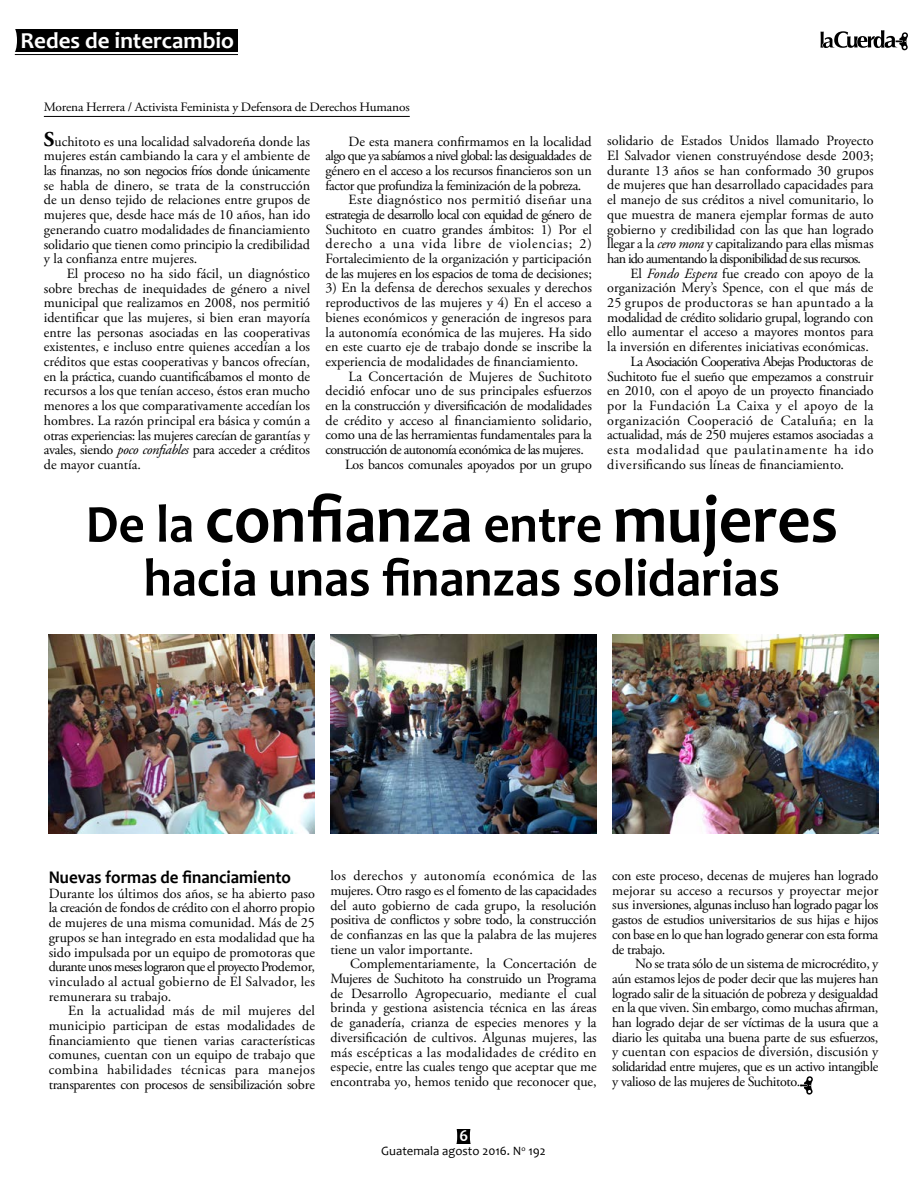
<style>
.page{position:relative;width:918px;height:1188px;background:#fff}
.page>*{position:absolute;margin:0;border:0;box-sizing:border-box;transform-origin:0 0}
.t1{font:700 68.85px "Candara";color:#000;scale:.95 1}
.t2{font:700 53.85px "Candara";color:#000;scale:.95 1}
.t3{font:700 22.95px "Candara";color:#fff}
.t4{font:700 17.85px "Candara";color:#000;scale:.95 1}
.t5{font:700 16.65px "Candara";color:#fff}
.t6{font:14.1px/14.7px "Adobe Garamond Pro";color:#000;text-align:justify}
.t7{font:14.1px "Adobe Garamond Pro";letter-spacing:-.025em;color:#000}
.t8{font:14.1px "Adobe Garamond Pro";letter-spacing:-.05em;color:#000}
.t9{font:14.1px "Adobe Garamond Pro";letter-spacing:.025em;color:#000}
.t10{font:14.1px "Adobe Garamond Pro";letter-spacing:.05em;color:#000}
.t11{font:14.1px "Adobe Garamond Pro";letter-spacing:-.055em;color:#000}
.t12{font:14.1px "Adobe Garamond Pro";letter-spacing:-.035em;color:#000}
.t13{font:12.75px "Adobe Garamond Pro";letter-spacing:-.01em;color:#000;scale:1.04 1}
.t14{font:12.75px "Candara";color:#000}
.s1{font-weight:700;font-size:21.15px}
.s2{font-style:italic}
.s3{font-size:53.85px}
</style>
<div class="page">
<div style="left:14px;top:29px;width:224px;height:23px;background:#000"></div>
<div style="left:10px;top:28px;width:7px;height:25px;background:#fff;border-radius:50%"></div>
<hr style="left:15px;top:54px;width:223px;height:1px;background:#000">
<svg style="left:821px;top:30px;width:87px;height:21px"></svg>
<div style="left:457px;top:1129px;width:14px;height:14px;background:#000"></div>
<svg style="left:470px;top:1129px;width:1px;height:15px"></svg>
<hr style="left:44px;top:116px;width:366px;height:1px;background:#000">
<svg style="left:800px;top:1076px;width:13px;height:19px"></svg>
<img style="left:49px;top:634px;width:265px;height:199px">
<img style="left:330px;top:634px;width:266px;height:199px">
<img style="left:612px;top:634px;width:266px;height:200px">
<h3 class="t3" style="left:21px;top:26px;width:215px">Redes de intercambio</h3>
<p class="t13" style="left:44px;top:99px;width:353px">Morena Herrera / Activista Feminista y Defensora de Derechos Humanos</p>
<p class="t6" style="left:44px;top:134px;width:268px"><span class="s1">S</span>uchitoto es una localidad salvadoreña donde las mujeres están cambiando la cara y el ambiente de las finanzas, no son negocios fríos donde únicamente se habla de dinero, se trata de la construcción de un denso tejido de relaciones entre grupos de mujeres que, desde hace más de 10 años, han ido generando cuatro modalidades de financiamiento solidario que tienen como principio la credibilidad y la confianza entre mujeres.</p>
<p class="t6" style="left:44px;top:267px;width:268px;text-indent:23px">El proceso no ha sido fácil, un diagnóstico sobre brechas de inequidades de género a nivel municipal que realizamos en 2008, nos permitió identificar que las mujeres, si bien eran mayoría entre las personas asociadas en las cooperativas existentes, e incluso entre quienes accedían a los créditos que estas cooperativas y bancos ofrecían, en la práctica, cuando cuantificábamos el monto de recursos a los que tenían acceso, éstos eran mucho menores a los que comparativamente accedían los hombres. La razón principal era básica y común a otras experiencias: las mujeres carecían de garantías y avales, siendo <span class="s2">poco confiables</span> para acceder a créditos de mayor cuantía.</p>
<p class="t6" style="left:349px;top:134px;width:245px">De esta manera confirmamos en la localidad</p>
<p class="t8" style="left:326px;top:147px;width:268px">algo que ya sabíamos a nivel global: las desigualdades de</p>
<p class="t7" style="left:326px;top:162px;width:268px">género en el acceso a los recursos financieros son un</p>
<p class="t12" style="left:326px;top:177px;width:257px">factor que profundiza la feminización de la pobreza.</p>
<p class="t9" style="left:349px;top:191px;width:245px">Este diagnóstico nos permitió diseñar una</p>
<p class="t8" style="left:326px;top:206px;width:268px">estrategia de desarrollo local con equidad de género de</p>
<p class="t6" style="left:326px;top:222px;width:268px">Suchitoto en cuatro grandes ámbitos: 1) Por el</p>
<p class="t10" style="left:326px;top:235px;width:268px">derecho a una vida libre de violencias; 2)</p>
<p class="t6" style="left:326px;top:252px;width:268px">Fortalecimiento de la organización y participación</p>
<p class="t7" style="left:326px;top:265px;width:268px">de las mujeres en los espacios de toma de decisiones;</p>
<p class="t6" style="left:326px;top:281px;width:268px">3) En la defensa de derechos sexuales y derechos</p>
<p class="t6" style="left:326px;top:296px;width:268px">reproductivos de las mujeres y 4) En el acceso a</p>
<p class="t6" style="left:326px;top:311px;width:268px">bienes económicos y generación de ingresos para</p>
<p class="t6" style="left:326px;top:325px;width:268px">la autonomía económica de las mujeres. Ha sido</p>
<p class="t6" style="left:326px;top:340px;width:268px">en este cuarto eje de trabajo donde se inscribe la</p>
<p class="t6" style="left:326px;top:355px;width:254px">experiencia de modalidades de financiamiento.</p>
<p class="t6" style="left:349px;top:369px;width:245px">La Concertación de Mujeres de Suchitoto</p>
<p class="t6" style="left:326px;top:384px;width:268px">decidió enfocar uno de sus principales esfuerzos</p>
<p class="t7" style="left:326px;top:397px;width:268px">en la construcción y diversificación de modalidades</p>
<p class="t6" style="left:326px;top:413px;width:268px">de crédito y acceso al financiamiento solidario,</p>
<p class="t7" style="left:326px;top:427px;width:268px">como una de las herramientas fundamentales para la</p>
<p class="t8" style="left:326px;top:441px;width:260px">construcción de autonomía económica de las mujeres.</p>
<p class="t7" style="left:345px;top:456px;width:248px">Los bancos comunales apoyados por un grupo</p>
<p class="t6" style="left:607px;top:134px;width:268px">solidario de Estados Unidos llamado Proyecto</p>
<p class="t6" style="left:607px;top:149px;width:268px">El Salvador vienen construyéndose desde 2003;</p>
<p class="t6" style="left:607px;top:163px;width:268px">durante 13 años se han conformado 30 grupos</p>
<p class="t6" style="left:607px;top:178px;width:268px">de mujeres que han desarrollado capacidades para</p>
<p class="t6" style="left:607px;top:193px;width:268px">el manejo de sus créditos a nivel comunitario, lo</p>
<p class="t6" style="left:607px;top:208px;width:268px">que muestra de manera ejemplar formas de auto</p>
<p class="t6" style="left:607px;top:222px;width:268px">gobierno y credibilidad con las que han logrado</p>
<p class="t7" style="left:607px;top:235px;width:268px">llegar a la <span class="s2">cero mora</span> y capitalizando para ellas mismas</p>
<p class="t11" style="left:607px;top:250px;width:255px">han ido aumentando la disponibilidad de sus recursos.</p>
<p class="t6" style="left:630px;top:266px;width:245px">El <span class="s2">Fondo Espera</span> fue creado con apoyo de la</p>
<p class="t6" style="left:607px;top:281px;width:268px">organización Mery’s Spence, con el que más de</p>
<p class="t9" style="left:607px;top:294px;width:268px">25 grupos de productoras se han apuntado a la</p>
<p class="t7" style="left:607px;top:309px;width:268px">modalidad de crédito solidario grupal, logrando con</p>
<p class="t6" style="left:607px;top:325px;width:268px">ello aumentar el acceso a mayores montos para</p>
<p class="t6" style="left:607px;top:340px;width:263px">la inversión en diferentes iniciativas económicas.</p>
<p class="t8" style="left:630px;top:353px;width:245px">La Asociación Cooperativa Abejas Productoras de</p>
<p class="t7" style="left:607px;top:368px;width:268px">Suchitoto fue el sueño que empezamos a construir</p>
<p class="t7" style="left:607px;top:382px;width:268px">en 2010, con el apoyo de un proyecto financiado</p>
<p class="t9" style="left:607px;top:397px;width:268px">por la Fundación La Caixa y el apoyo de la</p>
<p class="t9" style="left:607px;top:412px;width:268px">organización Cooperació de Cataluña; en la</p>
<p class="t7" style="left:607px;top:426px;width:268px">actualidad, más de 250 mujeres estamos asociadas a</p>
<p class="t10" style="left:607px;top:441px;width:268px">esta modalidad que paulatinamente ha ido</p>
<p class="t6" style="left:607px;top:457px;width:238px">diversificando sus líneas de financiamiento.</p>
<h1 class="t1" style="left:86px;top:476px;width:793px"><span class="s3">De la</span> confianza <span class="s3">entre</span> mujeres</h1>
<h2 class="t2" style="left:144px;top:544px;width:671px">hacia unas finanzas solidarias</h2>
<p class="t4" style="left:49px;top:866px;width:257px">Nuevas formas de financiamiento</p>
<p class="t6" style="left:49px;top:886px;width:268px">Durante los últimos dos años, se ha abierto paso la creación de fondos de crédito con el ahorro propio de mujeres de una misma comunidad. Más de 25 grupos se han integrado en esta modalidad que ha sido impulsada por un equipo de promotoras que durante unos meses lograron que el proyecto Prodemor, vinculado al actual gobierno de El Salvador, les remunerara su trabajo.</p>
<p class="t6" style="left:49px;top:1004px;width:268px;text-indent:20px">En la actualidad más de mil mujeres del municipio participan de estas modalidades de financiamiento que tienen varias características comunes, cuentan con un equipo de trabajo que combina habilidades técnicas para manejos transparentes con procesos de sensibilización sobre</p>
<p class="t6" style="left:330px;top:869px;width:268px">los derechos y autonomía económica de las mujeres. Otro rasgo es el fomento de las capacidades del auto gobierno de cada grupo, la resolución positiva de conflictos y sobre todo, la construcción de confianzas en las que la palabra de las mujeres tiene un valor importante.</p>
<p class="t6" style="left:330px;top:957px;width:268px;text-indent:20px">Complementariamente, la Concertación de Mujeres de Suchitoto ha construido un Programa de Desarrollo Agropecuario, mediante el cual brinda y gestiona asistencia técnica en las áreas de ganadería, crianza de especies menores y la diversificación de cultivos. Algunas mujeres, las más escépticas a las modalidades de crédito en especie, entre las cuales tengo que aceptar que me encontraba yo, hemos tenido que reconocer que,</p>
<p class="t6" style="left:612px;top:869px;width:268px">con este proceso, decenas de mujeres han logrado mejorar su acceso a recursos y proyectar mejor sus inversiones, algunas incluso han logrado pagar los gastos de estudios universitarios de sus hijas e hijos con base en lo que han logrado generar con esta forma de trabajo.</p>
<p class="t6" style="left:612px;top:957px;width:268px;text-indent:23px">No se trata sólo de un sistema de microcrédito, y aún estamos lejos de poder decir que las mujeres han logrado salir de la situación de pobreza y desigualdad en la que viven. Sin embargo, como muchas afirman, han logrado dejar de ser víctimas de la usura que a diario les quitaba una buena parte de sus esfuerzos, y cuentan con espacios de diversión, discusión y solidaridad entre mujeres, que es un activo intangible y valioso de las mujeres de Suchitoto.</p>
<p class="t5" style="left:459px;top:1125px;width:10px">6</p>
<p class="t14" style="left:381px;top:1143px;width:166px">Guatemala agosto 2016. N<sup>o</sup> 192</p>
</div>
